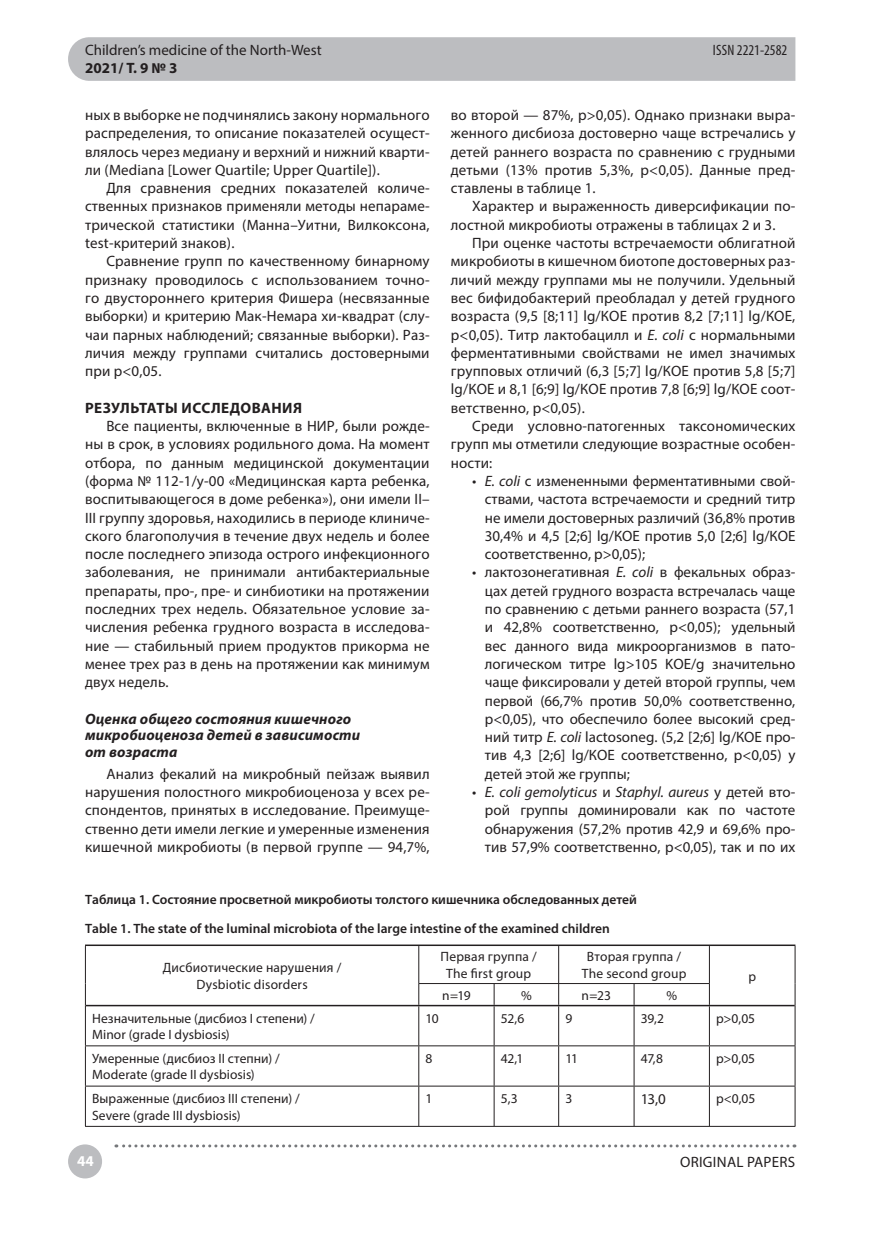
<style>
.page{position:relative;width:872px;height:1234px;background:#fff}
.page>*{position:absolute;margin:0;border:0;box-sizing:border-box;transform-origin:0 0}
.t1{font:15px/18.3px "Myriad Pro";letter-spacing:.01em;color:#231f20;text-align:justify}
.t2{font:italic 700 15px/16.5px "Myriad Pro";letter-spacing:.01em;color:#231f20}
.t3{font:700 15px "Myriad Pro";letter-spacing:.025em;color:#231f20}
.t4{font:condensed 15px "Myriad Pro";color:#231f20}
.t5{font:700 15px "Myriad Pro";color:#fff}
.t6{font:13.5px/16.2px "Myriad Pro";letter-spacing:.005em;color:#231f20;text-align:center}
.t7{font:600 13.5px/29px "Myriad Pro";color:#231f20}
.s1{font-style:italic}
</style>
<div class="page">
<div style="left:68px;top:37px;width:727px;height:44px;background:#bcbdc0"></div>
<div style="left:68px;top:1144px;width:34px;height:34px;background:#bcbdc0;border-radius:50%"></div>
<svg style="left:116px;top:1144px;width:672px;height:3px"></svg>
<hr style="left:418px;top:945px;width:1px;height:37px;background:#231f20">
<hr style="left:558px;top:945px;width:1px;height:37px;background:#231f20">
<hr style="left:709px;top:945px;width:1px;height:37px;background:#231f20">
<svg style="left:418px;top:983px;width:1px;height:21px"></svg>
<svg style="left:494px;top:983px;width:1px;height:21px"></svg>
<svg style="left:558px;top:983px;width:1px;height:21px"></svg>
<svg style="left:633px;top:983px;width:1px;height:21px"></svg>
<svg style="left:709px;top:983px;width:1px;height:21px"></svg>
<hr style="left:418px;top:1006px;width:1px;height:39px;background:#231f20">
<hr style="left:494px;top:1006px;width:1px;height:39px;background:#231f20">
<hr style="left:558px;top:1006px;width:1px;height:39px;background:#231f20">
<hr style="left:633px;top:1006px;width:1px;height:39px;background:#231f20">
<hr style="left:709px;top:1006px;width:1px;height:39px;background:#231f20">
<hr style="left:85px;top:1045px;width:409px;height:1px;background:#231f20">
<hr style="left:418px;top:1045px;width:1px;height:40px;background:#231f20">
<hr style="left:494px;top:1045px;width:64px;height:1px;background:#231f20">
<hr style="left:494px;top:1045px;width:1px;height:40px;background:#231f20">
<hr style="left:558px;top:1045px;width:76px;height:1px;background:#231f20">
<hr style="left:558px;top:1045px;width:1px;height:40px;background:#231f20">
<hr style="left:634px;top:1045px;width:75px;height:1px;background:#231f20">
<hr style="left:633px;top:1045px;width:1px;height:40px;background:#231f20">
<hr style="left:709px;top:1045px;width:86px;height:1px;background:#231f20">
<hr style="left:709px;top:1045px;width:1px;height:40px;background:#231f20">
<hr style="left:85px;top:1085px;width:409px;height:1px;background:#231f20">
<hr style="left:418px;top:1086px;width:1px;height:39px;background:#231f20">
<hr style="left:494px;top:1085px;width:64px;height:1px;background:#231f20">
<hr style="left:494px;top:1086px;width:1px;height:39px;background:#231f20">
<hr style="left:558px;top:1085px;width:76px;height:1px;background:#231f20">
<hr style="left:558px;top:1086px;width:1px;height:39px;background:#231f20">
<hr style="left:634px;top:1085px;width:75px;height:1px;background:#231f20">
<hr style="left:633px;top:1086px;width:1px;height:39px;background:#231f20">
<hr style="left:709px;top:1085px;width:86px;height:1px;background:#231f20">
<hr style="left:709px;top:1086px;width:1px;height:39px;background:#231f20">
<hr style="left:85px;top:1005px;width:1px;height:40px;background:#231f20">
<hr style="left:794px;top:1005px;width:1px;height:40px;background:#231f20">
<hr style="left:85px;top:1045px;width:1px;height:40px;background:#231f20">
<hr style="left:794px;top:1045px;width:1px;height:40px;background:#231f20">
<hr style="left:85px;top:1086px;width:1px;height:39px;background:#231f20">
<hr style="left:794px;top:1086px;width:1px;height:39px;background:#231f20">
<hr style="left:85px;top:1125px;width:710px;height:1px;background:#231f20">
<hr style="left:85px;top:944px;width:710px;height:1px;background:#231f20">
<hr style="left:86px;top:1004px;width:708px;height:2px;background:#231f20">
<hr style="left:85px;top:945px;width:1px;height:38px;background:#231f20">
<hr style="left:794px;top:945px;width:1px;height:38px;background:#231f20">
<svg style="left:85px;top:983px;width:1px;height:22px"></svg>
<svg style="left:794px;top:983px;width:1px;height:22px"></svg>
<hr style="left:418px;top:982px;width:292px;height:1px;background:#231f20">
<p class="t1" style="left:85px;top:42px;width:238px">Children’s medicine of the North-West</p>
<p class="t3" style="left:85px;top:62px;width:94px">2021/ Т. 9 № 3</p>
<p class="t4" style="left:713px;top:45px;width:76px">ISSN 2221-2582</p>
<p class="t1" style="left:85px;top:107px;width:346px">ных в выборке не подчинялись закону нормального распределения, то описание показателей осущест&shy;влялось через медиану и верхний и нижний кварти&shy;ли (Mediana [Lower Quartile; Upper Quartile]).</p>
<p class="t1" style="left:85px;top:180px;width:346px;text-indent:21px">Для сравнения средних показателей количе&shy;ственных признаков применяли методы непараме&shy;трической статистики (Манна–Уитни, Вилкоксона, test-критерий знаков).</p>
<p class="t1" style="left:85px;top:253px;width:346px;text-indent:21px">Сравнение групп по качественному бинарному признаку проводилось с использованием точно&shy;го двустороннего критерия Фишера (несвязанные выборки) и критерию Мак-Немара хи-квадрат (слу&shy;чаи парных наблюдений; связанные выборки). Раз&shy;личия между группами считались достоверными при р&lt;0,05.</p>
<p class="t3" style="left:85px;top:402px;width:218px">РЕЗУЛЬТАТЫ ИССЛЕДОВАНИЯ</p>
<p class="t1" style="left:85px;top:418px;width:346px;text-indent:21px">Все пациенты, включенные в НИР, были рожде&shy;ны в срок, в условиях родильного дома. На момент отбора, по данным медицинской документации (форма № 112-1/у-00 «Медицинская карта ребенка, воспитывающегося в доме ребенка»), они имели II– III группу здоровья, находились в периоде клиниче&shy;ского благополучия в течение двух недель и более после последнего эпизода острого инфекционного заболевания, не принимали антибактериальные препараты, про-, пре- и синбиотики на протяжении последних трех недель. Обязательное условие за&shy;числения ребенка грудного возраста в исследова&shy;ние — стабильный прием продуктов прикорма не менее трех раз в день на протяжении как минимум двух недель.</p>
<p class="t2" style="left:85px;top:711px;width:277px">Оценка общего состояния кишечного микробиоценоза детей в зависимости от возраста</p>
<p class="t1" style="left:85px;top:765px;width:346px;text-indent:21px">Анализ фекалий на микробный пейзаж выявил нарушения полостного микробиоценоза у всех ре&shy;спондентов, принятых в исследование. Преимуще&shy;ственно дети имели легкие и умеренные изменения кишечной микробиоты (в первой группе — 94,7%,</p>
<p class="t1" style="left:451px;top:107px;width:346px">во второй — 87%, p&gt;0,05). Однако признаки выра&shy;женного дисбиоза достоверно чаще встречались у детей раннего возраста по сравнению с грудными детьми (13% против 5,3%, p&lt;0,05). Данные пред&shy;ставлены в таблице 1.</p>
<p class="t1" style="left:451px;top:198px;width:346px;text-indent:21px">Характер и выраженность диверсификации по&shy;лостной микробиоты отражены в таблицах 2 и 3.</p>
<p class="t1" style="left:451px;top:235px;width:346px;text-indent:21px">При оценке частоты встречаемости облигатной микробиоты в кишечном биотопе достоверных раз&shy;личий между группами мы не получили. Удельный вес бифидобактерий преобладал у детей грудного возраста (9,5 [8;11] lg/КОЕ против 8,2 [7;11] lg/КОЕ, p&lt;0,05). Титр лактобацилл и <span class="s1">E. coli</span> с нормальными ферментативными свойствами не имел значимых групповых отличий (6,3 [5;7] lg/КОЕ против 5,8 [5;7] lg/КОЕ и 8,1 [6;9] lg/КОЕ против 7,8 [6;9] lg/КОЕ соот&shy;ветственно, p&lt;0,05).</p>
<p class="t1" style="left:451px;top:418px;width:346px;text-indent:21px">Среди условно-патогенных таксономических групп мы отметили следующие возрастные особен&shy;ности:</p>
<p class="t1" style="left:485px;top:473px;width:312px;text-indent:-13px"><span class="s1">• E. coli</span> с измененными ферментативными свой&shy;ствами, частота встречаемости и средний титр не имели достоверных различий (36,8% против 30,4% и 4,5 [2;6] lg/КОЕ против 5,0 [2;6] lg/КОЕ соответственно, р&gt;0,05);</p>
<p class="t1" style="left:485px;top:564px;width:312px;text-indent:-13px">• лактозонегативная <span class="s1">E. coli</span> в фекальных образ&shy;цах детей грудного возраста встречалась чаще по сравнению с детьми раннего возраста (57,1 и 42,8% соответственно, р&lt;0,05); удельный вес данного вида микроорганизмов в пато&shy;логическом титре lg&gt;105 KOE/g значительно чаще фиксировали у детей второй группы, чем первой (66,7% против 50,0% соответственно, р&lt;0,05), что обеспечило более высокий сред&shy;ний титр <span class="s1">E. coli</span> lactosoneg. (5,2 [2;6] lg/КОЕ про&shy;тив 4,3 [2;6] lg/КОЕ соответственно, р&lt;0,05) у детей этой же группы;</p>
<p class="t1" style="left:485px;top:783px;width:312px;text-indent:-13px">• <span class="s1">E. coli gemolyticus</span> и <span class="s1">Staphyl. aureus</span> у детей вто&shy;рой группы доминировали как по частоте обнаружения (57,2% против 42,9 и 69,6% про&shy;тив 57,9% соответственно, р&lt;0,05), так и по их</p>
<p class="t7" style="left:85px;top:886px;width:553px">Таблица 1. Состояние просветной микробиоты толстого кишечника обследованных детей<br>Table 1. The state of the luminal microbiota of the large intestine of the examined children</p>
<p class="t6" style="left:163px;top:960px;width:180px">Дисбиотические нарушения /<br>Dysbiotic disorders</p>
<p class="t6" style="left:440px;top:949px;width:98px">Первая группа /<br>The first group</p>
<p class="t6" style="left:581px;top:949px;width:106px">Вторая группа /<br>The second group</p>
<p class="t6" style="left:748px;top:968px;width:9px">р</p>
<p class="t6" style="left:442px;top:987px;width:30px">n=19</p>
<p class="t6" style="left:521px;top:987px;width:12px">%</p>
<p class="t6" style="left:581px;top:987px;width:31px">n=23</p>
<p class="t6" style="left:666px;top:987px;width:12px">%</p>
<p class="t6" style="left:92px;top:1010px;width:224px;text-align:left">Незначительные (дисбиоз I степени) /<br>Minor (grade I dysbiosis)</p>
<p class="t6" style="left:425px;top:1010px;width:15px">10</p>
<p class="t6" style="left:501px;top:1010px;width:25px">52,6</p>
<p class="t6" style="left:565px;top:1010px;width:8px">9</p>
<p class="t6" style="left:641px;top:1010px;width:25px">39,2</p>
<p class="t6" style="left:716px;top:1010px;width:40px">p&gt;0,05</p>
<p class="t6" style="left:92px;top:1050px;width:189px;text-align:left">Умеренные (дисбиоз II степни) /<br>Moderate (grade II dysbiosis)</p>
<p class="t6" style="left:425px;top:1050px;width:8px">8</p>
<p class="t6" style="left:501px;top:1050px;width:24px">42,1</p>
<p class="t6" style="left:565px;top:1050px;width:14px">11</p>
<p class="t6" style="left:641px;top:1050px;width:24px">47,8</p>
<p class="t6" style="left:716px;top:1050px;width:40px">p&gt;0,05</p>
<p class="t6" style="left:92px;top:1091px;width:209px;text-align:left">Выраженные (дисбиоз III степени) /<br>Severe (grade III dysbiosis)</p>
<p class="t6" style="left:425px;top:1091px;width:8px">1</p>
<p class="t6" style="left:501px;top:1091px;width:18px">5,3</p>
<p class="t6" style="left:565px;top:1091px;width:8px">3</p>
<p class="t1" style="left:641px;top:1090px;width:27px">13,0</p>
<p class="t6" style="left:716px;top:1091px;width:41px">p&lt;0,05</p>
<p class="t5" style="left:77px;top:1154px;width:18px">44</p>
<p class="t1" style="left:680px;top:1153px;width:117px">ORIGINAL PAPERS</p>
</div>
